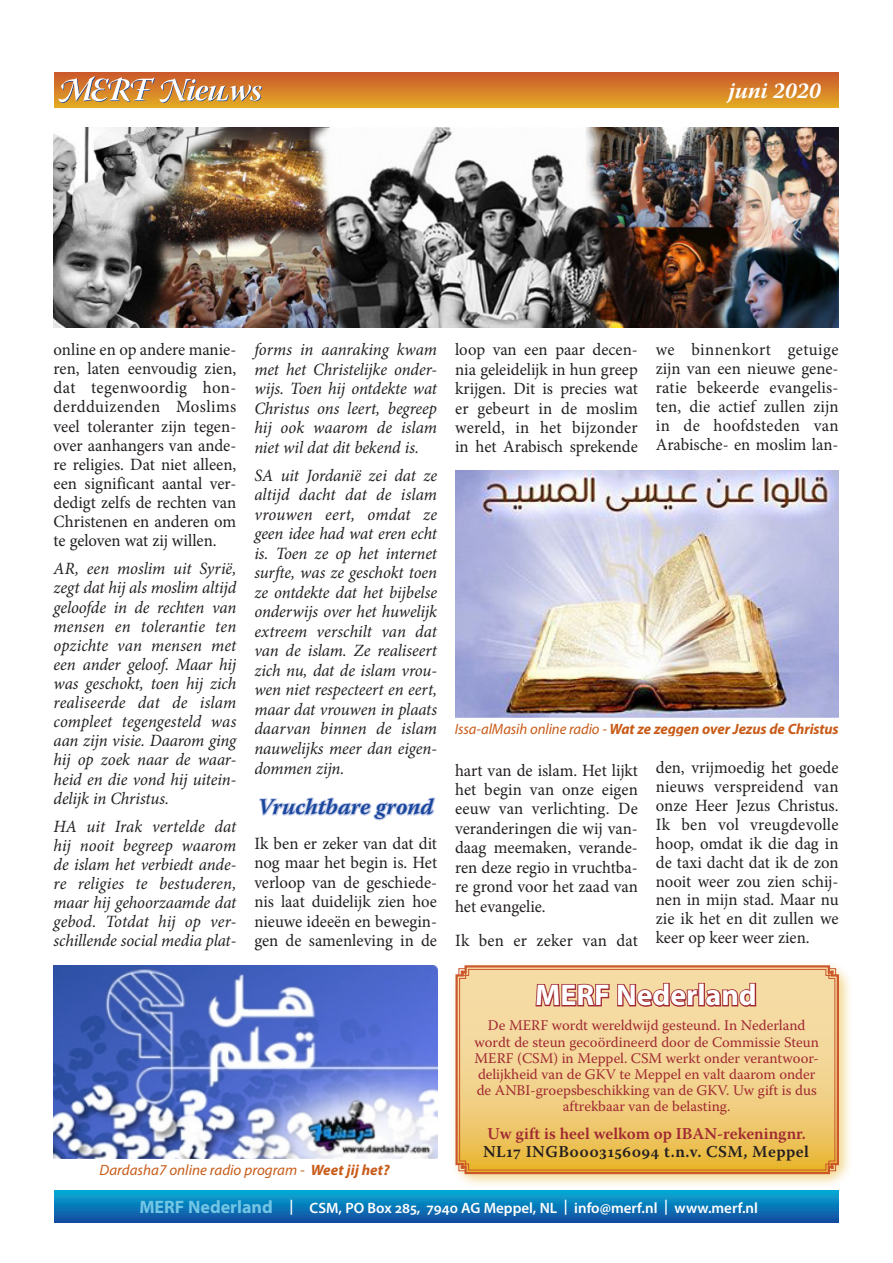
<style>
.page{position:relative;width:893px;height:1263px;background:#fff}
.page>*{position:absolute;margin:0;border:0;box-sizing:border-box;transform-origin:0 0}
.UK_Box_Header{font:700 30px "Myriad Pro";color:#fff}
.Heading_3{font:italic 700 22.5px "Warnock Pro";color:#18469d}
.Month{font:italic 700 22.5px "Warnock Pro";letter-spacing:-.005em;color:#fff}
.Normal_First{font:17.25px/19px "Minion Pro";color:#231f20;text-align:justify}
.Normal_First-2{font:italic 17.25px/19.5px "Minion Pro";letter-spacing:-.005em;color:#231f20;text-align:justify}
.AU_NZ_addresses{font:600 16.5px/18.1px "Warnock Pro";letter-spacing:.01em;color:#a02832}
.t1{font:600 15px "Myriad Pro";color:#fff}
.Caption_01{font:italic 700 15px "Myriad Pro";letter-spacing:-.005em;color:#c85b18}
.Caption_01-2{font:italic 15px "Myriad Pro";color:#c85b18}
.Dutch_info{font:14.7px/16.2px "Warnock Pro";color:#a02832;text-align:center}
.s1{font-weight:700}
.s2{font-weight:400}
.s3{color:#231f20}
.s4{font-weight:700;font-size:18px;color:#72c6e5}
</style>
<div class="page">
<div style="left:54px;top:72px;width:785px;height:36px;background:linear-gradient(to bottom,#ca562d,#e3a923)"></div>
<img style="left:59px;top:76px;width:203px;height:27px">
<svg style="left:54px;top:1191px;width:785px;height:31px;background:#0a7ab9"></svg>
<svg style="left:259px;top:797px;width:177px;height:24px"></svg>
<img style="left:54px;top:128px;width:785px;height:200px">
<img style="left:54px;top:965px;width:383px;height:194px">
<img style="left:455px;top:471px;width:384px;height:247px">
<div style="left:450px;top:960px;width:403px;height:229px;background:#e6b120;opacity:.5"></div>
<svg style="left:534px;top:960px;width:223px;height:4px"></svg>
<svg style="left:454px;top:964px;width:386px;height:211px;background:#de986a"></svg>
<svg style="left:458px;top:968px;width:378px;height:203px;background:#edc881"></svg>
<p class="Month" style="left:728px;top:77px;width:94px">juni 2020</p>
<p class="Normal_First" style="left:54px;top:340px;width:184px">online en op andere manie&shy;ren, laten eenvoudig zien, dat tegenwoordig hon&shy;derdduizenden Moslims veel toleranter zijn tegen&shy;over aanhangers van ande&shy;re religies. Dat niet alleen, een significant aantal ver&shy;dedigt zelfs de rechten van Christenen en anderen om te geloven wat zij willen.</p>
<p class="Normal_First-2" style="left:54px;top:559px;width:184px;line-height:19px">AR, een moslim uit Syrië, zegt dat hij als moslim altijd geloofde in de rechten van mensen en tolerantie ten opzichte van mensen met een ander geloof. Maar hij was geschokt, toen hij zich realiseerde dat de islam compleet tegengesteld was aan zijn visie. Daarom ging hij op zoek naar de waar&shy;heid en die vond hij uitein&shy;delijk in Christus.</p>
<p class="Normal_First-2" style="left:54px;top:817px;width:184px;line-height:19px">HA uit Irak vertelde dat hij nooit begreep waarom de islam het verbiedt ande&shy;re religies te bestuderen, maar hij gehoorzaamde dat gebod. Totdat hij op ver&shy;schillende social media plat-</p>
<p class="Normal_First-2" style="left:254px;top:340px;width:184px">forms in aanraking kwam met het Christelijke onder&shy;wijs. Toen hij ontdekte wat Christus ons leert, begreep hij ook waarom de islam niet wil dat dit bekend is.</p>
<p class="Normal_First-2" style="left:254px;top:466px;width:184px">SA uit Jordanië zei dat ze altijd dacht dat de islam vrouwen eert, omdat ze geen idee had wat eren echt is. Toen ze op het internet surfte, was ze geschokt toen ze ontdekte dat het bijbelse onderwijs over het huwelijk extreem verschilt van dat van de islam. Ze realiseert zich nu, dat de islam vrou&shy;wen niet respecteert en eert, maar dat vrouwen in plaats daarvan binnen de islam nauwelijks meer dan eigen&shy;dommen zijn.</p>
<p class="Heading_3" style="left:258px;top:793px;width:177px">Vruchtbare grond</p>
<p class="Normal_First" style="left:254px;top:833px;width:184px;line-height:19.5px">Ik ben er zeker van dat dit nog maar het begin is. Het verloop van de geschiede&shy;nis laat duidelijk zien hoe nieuwe ideeën en bewegin&shy;gen de samenleving in de</p>
<p class="Caption_01-2" style="left:100px;top:1160px;width:292px">Dardasha7 online radio program - <span class="s1">Weet jij het?</span></p>
<p class="Normal_First" style="left:455px;top:340px;width:184px;line-height:19.5px">loop van een paar decen&shy;nia geleidelijk in hun greep krijgen. Dit is precies wat er gebeurt in de moslim wereld, in het bijzonder in het Arabisch sprekende</p>
<p class="Normal_First" style="left:656px;top:340px;width:184px">we binnenkort getuige zijn van een nieuwe gene&shy;ratie bekeerde evangelis&shy;ten, die actief zullen zijn in de hoofdsteden van Arabische- en moslim lan-</p>
<p class="Caption_01" style="left:455px;top:719px;width:385px"><span class="s2">Issa-alMasih online radio -</span> Wat ze zeggen over Jezus de Christus</p>
<p class="Normal_First" style="left:455px;top:760px;width:184px;line-height:19.5px">hart van de islam. Het lijkt het begin van onze eigen eeuw van verlichting. De veranderingen die wij van&shy;daag meemaken, verande&shy;ren deze regio in vruchtba&shy;re grond voor het zaad van het evangelie.</p>
<p class="Normal_First" style="left:455px;top:931px;width:184px">Ik ben er zeker van dat</p>
<p class="Normal_First" style="left:656px;top:758px;width:184px">den, vrijmoedig het goede nieuws verspreidend van onze Heer Jezus Christus.<br>Ik ben vol vreugdevolle hoop, omdat ik die dag in de taxi dacht dat ik de zon nooit weer zou zien schij&shy;nen in mijn stad. Maar nu zie ik het en dit zullen we keer op keer weer zien.</p>
<p class="UK_Box_Header" style="left:535px;top:976px;width:223px">MERF Nederland</p>
<p class="Dutch_info" style="left:474px;top:1017px;width:346px">De MERF wordt wereldwijd gesteund. In Nederland wordt de steun gecoördineerd door de Commissie Steun MERF (CSM) in Meppel. CSM werkt onder verantwoor&shy;delijkheid van de GKV te Meppel en valt daarom onder de ANBI-groepsbeschikking van de GKV. Uw gift is dus aftrekbaar van de belasting.</p>
<p class="AU_NZ_addresses" style="left:483px;top:1124px;width:327px">Uw gift is heel welkom op IBAN-rekeningnr.<br><span class="s3">NL17 INGB0003156094 t.n.v. CSM, Meppel</span></p>
<p class="t1" style="left:139px;top:1198px;width:620px"><span class="s4">MERF Nederland</span> | CSM, PO Box 285, 7940 AG Meppel, NL | info@merf.nl | www.merf.nl</p>
</div>
